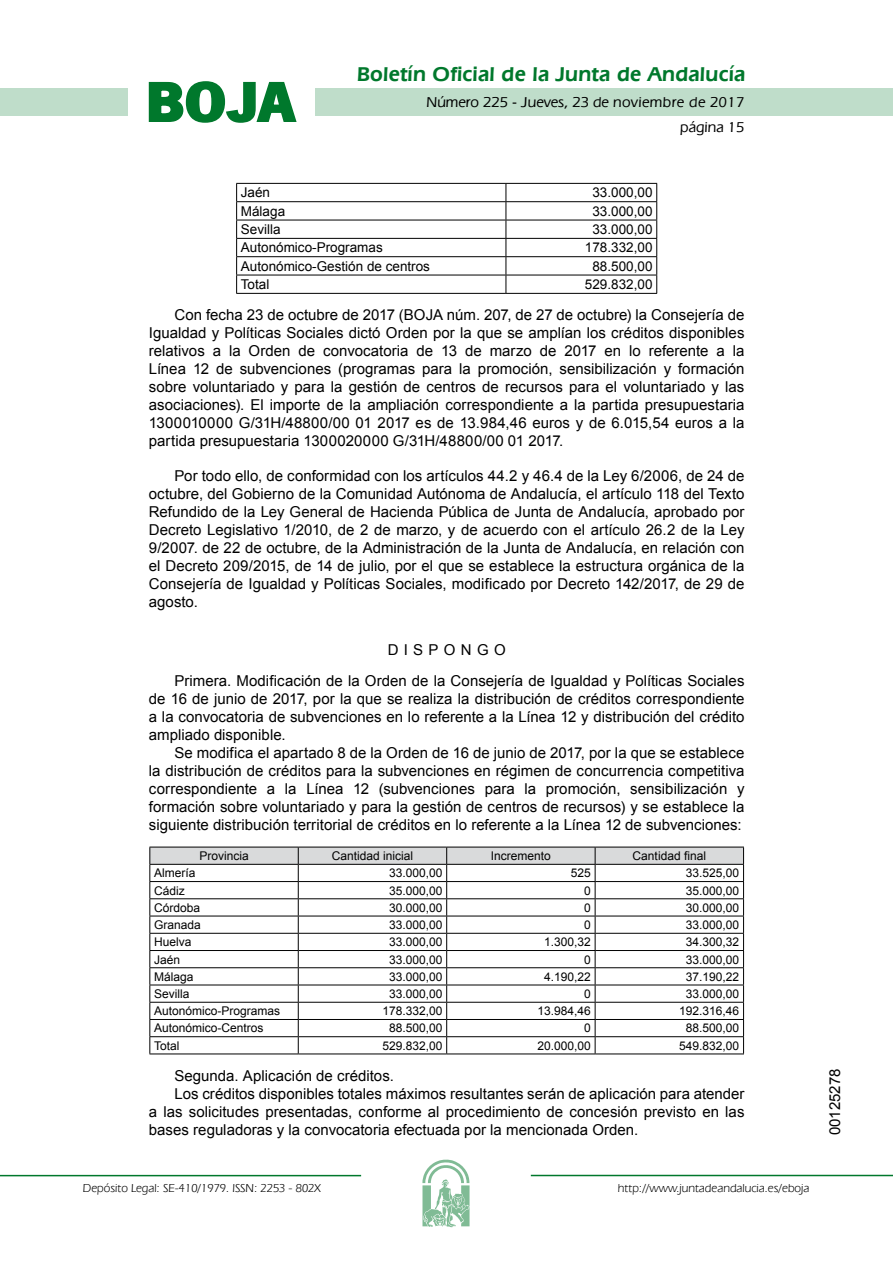
<style>
.page{position:relative;width:893px;height:1263px;background:#fff}
.page>*{position:absolute;margin:0;border:0;box-sizing:border-box;transform-origin:0 0}
.t1{font:700 57.75px "News Got T";color:#00782c;scale:1.14 1}
.t2{font:600 21px "Eras IT Cby BT";letter-spacing:.01em;color:#00782c}
.t3{font:15px/18px "Arial";color:#000;text-align:justify}
.t4{font:500 15px/24.5px "Eras IT Cby BT";color:#000;text-align:right}
.t5{font:13.5px "Arial";color:#000}
.t6{font:12px "Arial";color:#000}
.t7{font:12px "Eras IT Cby BT";color:#000}
</style>
<div class="page">
<div style="left:315px;top:88px;width:577px;height:28px;background:#bfddca"></div>
<div style="left:0;top:88px;width:128px;height:28px;background:#bfddca"></div>
<hr style="left:0;top:1175px;width:361px;height:1px;background:#00782c">
<svg style="left:422px;top:1159px;width:47px;height:68px"></svg>
<hr style="left:531px;top:1175px;width:361px;height:1px;background:#00782c">
<svg style="left:148px;top:81px;width:149px;height:42px"></svg>
<hr style="left:236px;top:183px;width:270px;height:1px;background:#000">
<hr style="left:506px;top:183px;width:151px;height:1px;background:#000">
<hr style="left:236px;top:201px;width:270px;height:1px;background:#000">
<hr style="left:506px;top:201px;width:151px;height:1px;background:#000">
<hr style="left:236px;top:220px;width:270px;height:1px;background:#000">
<hr style="left:506px;top:220px;width:151px;height:1px;background:#000">
<hr style="left:236px;top:238px;width:270px;height:1px;background:#000">
<hr style="left:506px;top:238px;width:151px;height:1px;background:#000">
<hr style="left:236px;top:256px;width:270px;height:1px;background:#000">
<hr style="left:506px;top:256px;width:151px;height:1px;background:#000">
<hr style="left:236px;top:275px;width:270px;height:1px;background:#000">
<svg style="left:236px;top:184px;width:1px;height:109px"></svg>
<hr style="left:506px;top:275px;width:151px;height:1px;background:#000">
<svg style="left:505px;top:184px;width:1px;height:109px"></svg>
<svg style="left:656px;top:184px;width:1px;height:109px"></svg>
<hr style="left:236px;top:293px;width:270px;height:1px;background:#000">
<hr style="left:506px;top:293px;width:151px;height:1px;background:#000">
<svg style="left:149px;top:847px;width:595px;height:207px"></svg>
<hr style="left:149px;top:1054px;width:149px;height:1px;background:#000">
<hr style="left:298px;top:1054px;width:148px;height:1px;background:#000">
<hr style="left:446px;top:1054px;width:149px;height:1px;background:#000">
<hr style="left:595px;top:1054px;width:149px;height:1px;background:#000">
<h1 class="t1" style="left:145px;top:68px;width:133px">BOJA</h1>
<h2 class="t2" style="left:357px;top:62px;width:390px">Boletín Oficial de la Junta de Andalucía</h2>
<p class="t4" style="left:426px;top:90px;width:319px">Número 225 - Jueves, 23 de noviembre de 2017 página 15</p>
<p class="t5" style="left:241px;top:184px;width:31px">Jaén</p>
<p class="t5" style="left:592px;top:184px;width:62px">33.000,00</p>
<p class="t5" style="left:241px;top:202px;width:46px">Málaga</p>
<p class="t5" style="left:592px;top:202px;width:62px">33.000,00</p>
<p class="t5" style="left:241px;top:221px;width:41px">Sevilla</p>
<p class="t5" style="left:592px;top:221px;width:62px">33.000,00</p>
<p class="t5" style="left:241px;top:239px;width:143px">Autonómico-Programas</p>
<p class="t5" style="left:585px;top:239px;width:69px">178.332,00</p>
<p class="t5" style="left:241px;top:257px;width:191px">Autonómico-Gestión de centros</p>
<p class="t5" style="left:592px;top:257px;width:62px">88.500,00</p>
<p class="t5" style="left:241px;top:276px;width:30px">Total</p>
<p class="t5" style="left:585px;top:276px;width:69px">529.832,00</p>
<p class="t3" style="left:149px;top:306px;width:597px;text-indent:26px">Con fecha 23 de octubre de 2017 (BOJA núm. 207, de 27 de octubre) la Consejería de Igualdad y Políticas Sociales dictó Orden por la que se amplían los créditos disponibles relativos a la Orden de convocatoria de 13 de marzo de 2017 en lo referente a la Línea 12 de subvenciones (programas para la promoción, sensibilización y formación sobre voluntariado y para la gestión de centros de recursos para el voluntariado y las asociaciones). El importe de la ampliación correspondiente a la partida presupuestaria 1300010000 G/31H/48800/00 01 2017 es de 13.984,46 euros y de 6.015,54 euros a la partida presupuestaria 1300020000 G/31H/48800/00 01 2017.</p>
<p class="t3" style="left:149px;top:467px;width:597px;text-indent:26px">Por todo ello, de conformidad con los artículos 44.2 y 46.4 de la Ley 6/2006, de 24 de octubre, del Gobierno de la Comunidad Autónoma de Andalucía, el artículo 118 del Texto Refundido de la Ley General de Hacienda Pública de Junta de Andalucía, aprobado por Decreto Legislativo 1/2010, de 2 de marzo, y de acuerdo con el artículo 26.2 de la Ley 9/2007. de 22 de octubre, de la Administración de la Junta de Andalucía, en relación con el Decreto 209/2015, de 14 de julio, por el que se establece la estructura orgánica de la Consejería de Igualdad y Políticas Sociales, modificado por Decreto 142/2017, de 29 de agosto.</p>
<p class="t3" style="left:174px;top:634px;width:571px;line-height:30.8px;text-indent:213px">DISPONGO<br>Primera. Modificación de la Orden de la Consejería de Igualdad y Políticas Sociales</p>
<p class="t3" style="left:149px;top:690px;width:597px">de 16 de junio de 2017, por la que se realiza la distribución de créditos correspondiente a la convocatoria de subvenciones en lo referente a la Línea 12 y distribución del crédito ampliado disponible.</p>
<p class="t3" style="left:149px;top:744px;width:597px;text-indent:26px">Se modifica el apartado 8 de la Orden de 16 de junio de 2017, por la que se establece la distribución de créditos para la subvenciones en régimen de concurrencia competitiva correspondiente a la Línea 12 (subvenciones para la promoción, sensibilización y formación sobre voluntariado y para la gestión de centros de recursos) y se establece la siguiente distribución territorial de créditos en lo referente a la Línea 12 de subvenciones:</p>
<p class="t6" style="left:199px;top:848px;width:51px">Provincia</p>
<p class="t6" style="left:332px;top:848px;width:83px">Cantidad inicial</p>
<p class="t6" style="left:491px;top:848px;width:62px">Incremento</p>
<p class="t6" style="left:632px;top:848px;width:75px">Cantidad final</p>
<p class="t6" style="left:154px;top:865px;width:43px">Almería</p>
<p class="t6" style="left:389px;top:865px;width:55px">33.000,00</p>
<p class="t6" style="left:571px;top:865px;width:22px">525</p>
<p class="t6" style="left:686px;top:865px;width:55px">33.525,00</p>
<p class="t6" style="left:154px;top:882px;width:32px">Cádiz</p>
<p class="t6" style="left:389px;top:882px;width:55px">35.000,00</p>
<p class="t6" style="left:584px;top:882px;width:8px">0</p>
<p class="t6" style="left:686px;top:882px;width:55px">35.000,00</p>
<p class="t6" style="left:154px;top:900px;width:48px">Córdoba</p>
<p class="t6" style="left:389px;top:900px;width:55px">30.000,00</p>
<p class="t6" style="left:584px;top:900px;width:8px">0</p>
<p class="t6" style="left:686px;top:900px;width:55px">30.000,00</p>
<p class="t6" style="left:154px;top:917px;width:48px">Granada</p>
<p class="t6" style="left:389px;top:917px;width:55px">33.000,00</p>
<p class="t6" style="left:584px;top:917px;width:8px">0</p>
<p class="t6" style="left:686px;top:917px;width:55px">33.000,00</p>
<p class="t6" style="left:154px;top:934px;width:39px">Huelva</p>
<p class="t6" style="left:389px;top:934px;width:55px">33.000,00</p>
<p class="t6" style="left:544px;top:934px;width:48px">1.300,32</p>
<p class="t6" style="left:686px;top:934px;width:55px">34.300,32</p>
<p class="t6" style="left:154px;top:951px;width:28px">Jaén</p>
<p class="t6" style="left:389px;top:951px;width:55px">33.000,00</p>
<p class="t6" style="left:584px;top:951px;width:8px">0</p>
<p class="t6" style="left:686px;top:951px;width:55px">33.000,00</p>
<p class="t6" style="left:154px;top:969px;width:41px">Málaga</p>
<p class="t6" style="left:389px;top:969px;width:55px">33.000,00</p>
<p class="t6" style="left:544px;top:969px;width:48px">4.190,22</p>
<p class="t6" style="left:686px;top:969px;width:55px">37.190,22</p>
<p class="t6" style="left:154px;top:986px;width:37px">Sevilla</p>
<p class="t6" style="left:389px;top:986px;width:55px">33.000,00</p>
<p class="t6" style="left:584px;top:986px;width:8px">0</p>
<p class="t6" style="left:686px;top:986px;width:55px">33.000,00</p>
<p class="t6" style="left:154px;top:1003px;width:128px">Autonómico-Programas</p>
<p class="t6" style="left:382px;top:1003px;width:62px">178.332,00</p>
<p class="t6" style="left:537px;top:1003px;width:55px">13.984,46</p>
<p class="t6" style="left:679px;top:1003px;width:62px">192.316,46</p>
<p class="t6" style="left:154px;top:1020px;width:111px">Autonómico-Centros</p>
<p class="t6" style="left:389px;top:1020px;width:55px">88.500,00</p>
<p class="t6" style="left:584px;top:1020px;width:8px">0</p>
<p class="t6" style="left:686px;top:1020px;width:55px">88.500,00</p>
<p class="t6" style="left:154px;top:1038px;width:27px">Total</p>
<p class="t6" style="left:382px;top:1038px;width:62px">529.832,00</p>
<p class="t6" style="left:537px;top:1038px;width:55px">20.000,00</p>
<p class="t6" style="left:679px;top:1038px;width:62px">549.832,00</p>
<p class="t3" style="left:174px;top:1067px;width:221px">Segunda. Aplicación de créditos.</p>
<p class="t3" style="left:174px;top:1085px;width:571px">Los créditos disponibles totales máximos resultantes serán de aplicación para atender</p>
<p class="t3" style="left:149px;top:1103px;width:597px">a las solicitudes presentadas, conforme al procedimiento de concesión previsto en las</p>
<p class="t3" style="left:149px;top:1121px;width:491px">bases reguladoras y la convocatoria efectuada por la mencionada Orden.</p>
<p class="t7" style="left:83px;top:1181px;width:239px">Depósito Legal: SE-410/1979. ISSN: 2253 - 802X</p>
<p class="t7" style="left:618px;top:1181px;width:193px">http://www.juntadeandalucia.es/eboja</p>
<p class="t3" style="left:826px;top:1135px;width:68px;rotate:-90deg">00125278</p>
</div>
